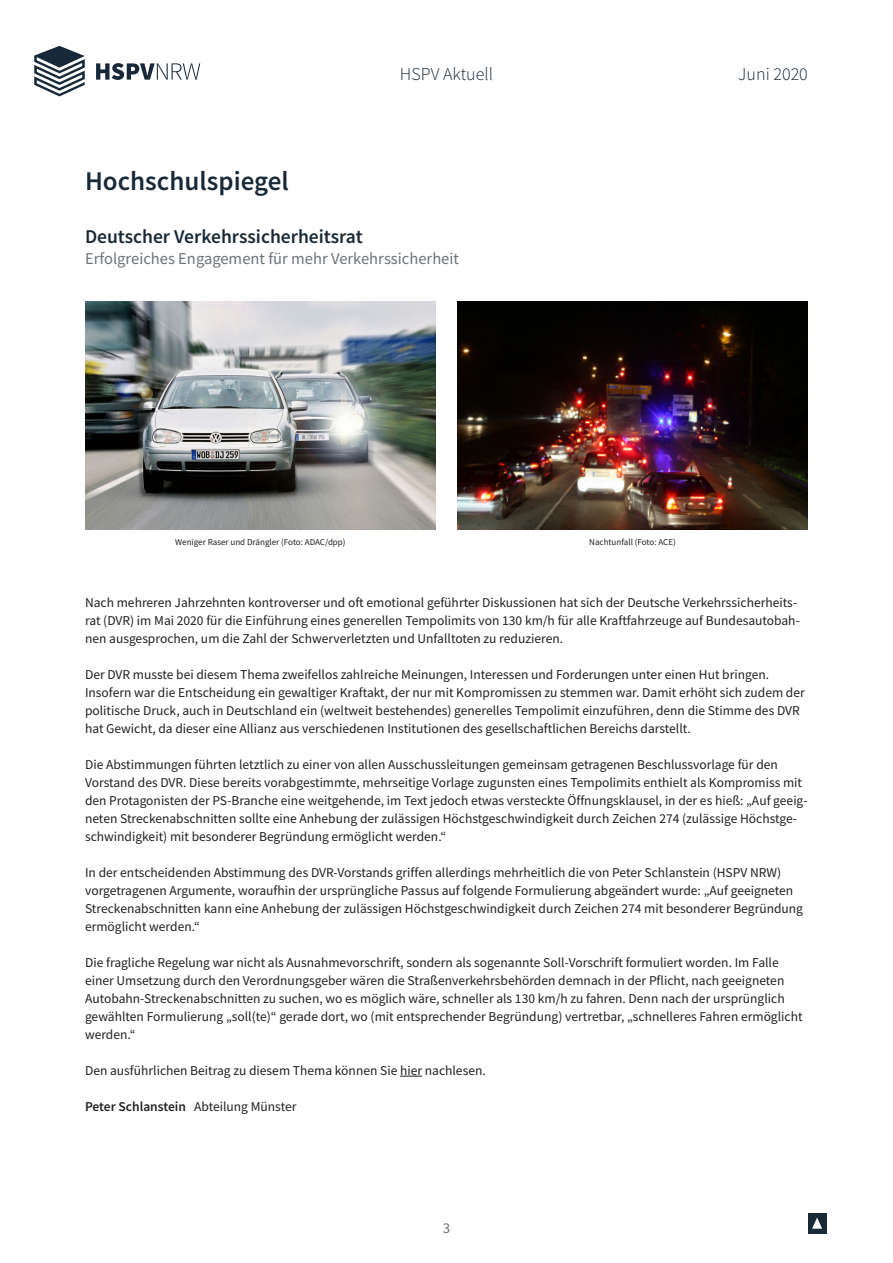
<style>
.page{position:relative;width:893px;height:1263px;background:#fff}
.page>*{position:absolute;margin:0;border:0;box-sizing:border-box;transform-origin:0 0}
.t1{font:600 27px "HSPV";color:#182937}
.t2{font:600 19.5px "HSPV";color:#182937}
.t3{font:300 18px "HSPV";color:#182937}
.t4{font:16.5px "HSPV";color:#6d7379}
.t5{font:15px "HSPV";color:#6d7379}
.t6{font:13.5px/18px "HSPV";color:#231f20}
.t7{font:600 13.5px "HSPV";color:#231f20}
.t8{font:9px "HSPV";color:#231f20}
.s1{font-weight:400}
</style>
<div class="page">
<div style="left:808px;top:1213px;width:18px;height:20px;background:#182937"></div>
<svg style="left:812px;top:1217px;width:10px;height:12px"></svg>
<svg style="left:96px;top:63px;width:104px;height:17px"></svg>
<svg style="left:34px;top:46px;width:51px;height:50px"></svg>
<svg style="left:400px;top:1076px;width:22px;height:1px"></svg>
<img style="left:85px;top:301px;width:351px;height:228px">
<img style="left:457px;top:301px;width:351px;height:228px">
<h3 class="t3" style="left:400px;top:63px;width:95px">HSPV Aktuell</h3>
<h3 class="t3" style="left:738px;top:63px;width:71px">Juni 2020</h3>
<h1 class="t1" style="left:85px;top:164px;width:205px">Hochschulspiegel</h1>
<h2 class="t2" style="left:85px;top:223px;width:279px">Deutscher Verkehrssicherheitsrat</h2>
<p class="t4" style="left:85px;top:248px;width:376px">Erfolgreiches Engagement für mehr Verkehrssicherheit</p>
<p class="t8" style="left:175px;top:536px;width:172px">Weniger Raser und Drängler (Foto: ADAC/dpp)</p>
<p class="t8" style="left:589px;top:536px;width:88px">Nachtunfall (Foto: ACE)</p>
<p class="t6" style="left:85px;top:593px;width:716px">Nach mehreren Jahrzehnten kontroverser und oft emotional geführter Diskussionen hat sich der Deutsche Verkehrssicherheits&shy;rat (DVR) im Mai 2020 für die Einführung eines generellen Tempolimits von 130 km/h für alle Kraftfahrzeuge auf Bundesautobah&shy;nen ausgesprochen, um die Zahl der Schwerverletzten und Unfalltoten zu reduzieren.</p>
<p class="t6" style="left:85px;top:665px;width:721px">Der DVR musste bei diesem Thema zweifellos zahlreiche Meinungen, Interessen und Forderungen unter einen Hut bringen.<br>Insofern war die Entscheidung ein gewaltiger Kraftakt, der nur mit Kompromissen zu stemmen war. Damit erhöht sich zudem der politische Druck, auch in Deutschland ein (weltweit bestehendes) generelles Tempolimit einzuführen, denn die Stimme des DVR hat Gewicht, da dieser eine Allianz aus verschiedenen Institutionen des gesellschaftlichen Bereichs darstellt.</p>
<p class="t6" style="left:85px;top:755px;width:724px">Die Abstimmungen führten letztlich zu einer von allen Ausschussleitungen gemeinsam getragenen Beschlussvorlage für den Vorstand des DVR. Diese bereits vorabgestimmte, mehrseitige Vorlage zugunsten eines Tempolimits enthielt als Kompromiss mit den Protagonisten der PS-Branche eine weitgehende, im Text jedoch etwas versteckte Öffnungsklausel, in der es hieß: „Auf geeig&shy;neten Streckenabschnitten sollte eine Anhebung der zulässigen Höchstgeschwindigkeit durch Zeichen 274 (zulässige Höchstge&shy;schwindigkeit) mit besonderer Begründung ermöglicht werden.“</p>
<p class="t6" style="left:85px;top:863px;width:720px">In der entscheidenden Abstimmung des DVR-Vorstands griffen allerdings mehrheitlich die von Peter Schlanstein (HSPV NRW) vorgetragenen Argumente, woraufhin der ursprüngliche Passus auf folgende Formulierung abgeändert wurde: „Auf geeigneten Streckenabschnitten kann eine Anhebung der zulässigen Höchstgeschwindigkeit durch Zeichen 274 mit besonderer Begründung ermöglicht werden.“</p>
<p class="t6" style="left:85px;top:953px;width:719px">Die fragliche Regelung war nicht als Ausnahmevorschrift, sondern als sogenannte Soll-Vorschrift formuliert worden. Im Falle einer Umsetzung durch den Verordnungsgeber wären die Straßenverkehrsbehörden demnach in der Pflicht, nach geeigneten Autobahn-Streckenabschnitten zu suchen, wo es möglich wäre, schneller als 130 km/h zu fahren. Denn nach der ursprünglich gewählten Formulierung „soll(te)“ gerade dort, wo (mit entsprechender Begründung) vertretbar, „schnelleres Fahren ermöglicht werden.“</p>
<p class="t6" style="left:85px;top:1061px;width:402px">Den ausführlichen Beitrag zu diesem Thema können Sie hier nachlesen.</p>
<p class="t7" style="left:85px;top:1097px;width:213px">Peter Schlanstein <span class="s1">Abteilung Münster</span></p>
<p class="t5" style="left:443px;top:1218px;width:9px">3</p>
</div>
